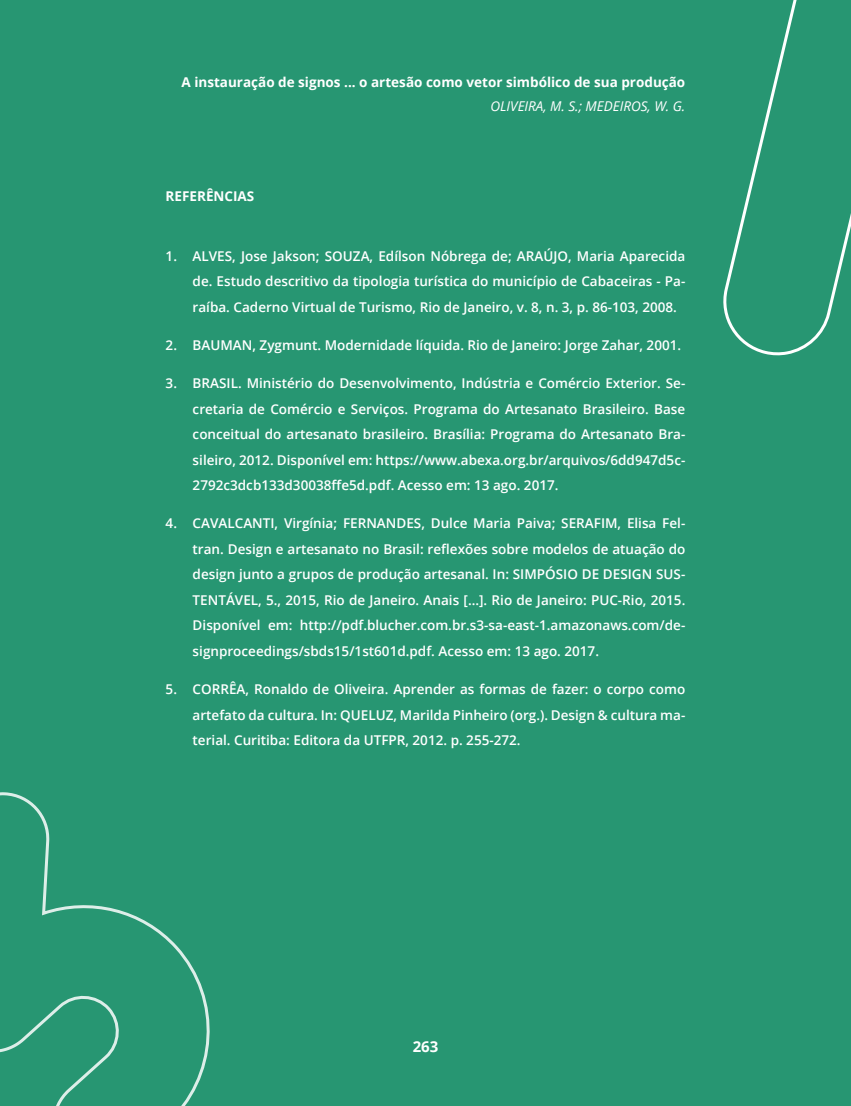
<style>
.page{position:relative;width:851px;height:1106px;background:#fff}
.page>*{position:absolute;margin:0;border:0;box-sizing:border-box;transform-origin:0 0}
.t1{font:700 15px "Open Sans";color:#fff}
.t2{font:600 13.5px/25.5px "Open Sans";color:#fff;text-align:justify}
.t3{font:700 13.5px "Open Sans";color:#fff}
.t4{font:italic 13.5px "Open Sans";color:#fff}
</style>
<div class="page">
<div style="left:0;top:0;width:850px;height:1106px;background:#279672"></div>
<svg style="left:0;top:792px;width:210px;height:314px"></svg>
<svg style="left:723px;top:0;width:127px;height:356px"></svg>
<p class="t3" style="left:181px;top:72px;width:505px">A instauração de signos ... o artesão como vetor simbólico de sua produção</p>
<p class="t3" style="left:166px;top:187px;width:90px">REFERÊNCIAS</p>
<p class="t4" style="left:490px;top:97px;width:196px">OLIVEIRA, M. S.; MEDEIROS, W. G.</p>
<p class="t2" style="left:193px;top:242px;width:494px;text-indent:-27px">1. ALVES, Jose Jakson; SOUZA, Edílson Nóbrega de; ARAÚJO, Maria Aparecida de. Estudo descritivo da tipologia turística do município de Cabaceiras - Pa&shy;raíba. Caderno Virtual de Turismo, Rio de Janeiro, v. 8, n. 3, p. 86-103, 2008.</p>
<p class="t2" style="left:166px;top:332px;width:517px">2. BAUMAN, Zygmunt. Modernidade líquida. Rio de Janeiro: Jorge Zahar, 2001.</p>
<p class="t2" style="left:193px;top:370px;width:494px;text-indent:-27px">3. BRASIL. Ministério do Desenvolvimento, Indústria e Comércio Exterior. Se&shy;cretaria de Comércio e Serviços. Programa do Artesanato Brasileiro. Base conceitual do artesanato brasileiro. Brasília: Programa do Artesanato Bra&shy;sileiro, 2012. Disponível em: https://www.abexa.org.br/arquivos/6dd947d5c-2792c3dcb133d30038ffe5d.pdf. Acesso em: 13 ago. 2017.</p>
<p class="t2" style="left:193px;top:510px;width:494px;text-indent:-27px">4. CAVALCANTI, Virgínia; FERNANDES, Dulce Maria Paiva; SERAFIM, Elisa Fel&shy;tran. Design e artesanato no Brasil: reflexões sobre modelos de atuação do design junto a grupos de produção artesanal. In: SIMPÓSIO DE DESIGN SUS-TENTÁVEL, 5., 2015, Rio de Janeiro. Anais [...]. Rio de Janeiro: PUC-Rio, 2015.<br>Disponível em: http://pdf.blucher.com.br.s3-sa-east-1.amazonaws.com/de&shy;signproceedings/sbds15/1st601d.pdf. Acesso em: 13 ago. 2017.</p>
<p class="t2" style="left:193px;top:676px;width:494px;text-indent:-27px">5. CORRÊA, Ronaldo de Oliveira. Aprender as formas de fazer: o corpo como artefato da cultura. In: QUELUZ, Marilda Pinheiro (org.). Design &amp; cultura ma&shy;terial. Curitiba: Editora da UTFPR, 2012. p. 255-272.</p>
<p class="t1" style="left:412px;top:1035px;width:27px">263</p>
</div>
